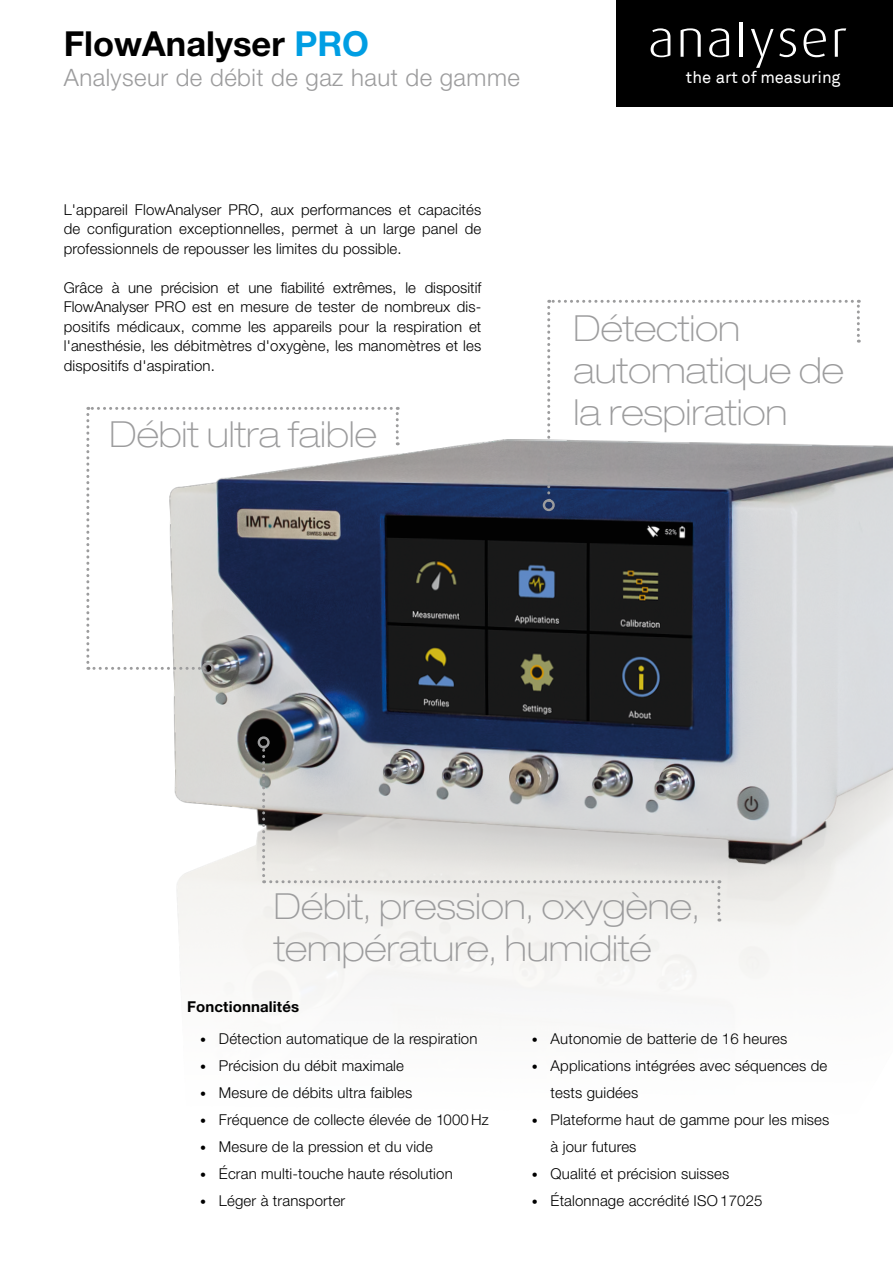
<style>
.page{position:relative;width:893px;height:1263px;background:#fff}
.page>*{position:absolute;margin:0;border:0;box-sizing:border-box;transform-origin:0 0}
.t1{font:100 expanded 36px/42px "Helvetica Neue LT Pro";color:#9c9c9d}
.t2{font:700 34.5px "Helvetica Neue LT Pro";color:#000}
.t3{font:300 24px "Helvetica Neue LT Pro";letter-spacing:.02em;color:#9c9c9d}
.t4{font:16.65px "Akkurat";letter-spacing:-.005em;color:#fff}
.t5{font:300 15px/19.5px "Helvetica Neue LT Pro";letter-spacing:.01em;color:#000;text-align:justify}
.t6{font:700 15px "Helvetica Neue LT Pro";letter-spacing:.01em;color:#000}
.s1{color:#009ee3}
.s2{font-size:12px}
</style>
<div class="page">
<div style="left:617px;top:0;width:276px;height:106px;background:#000"></div>
<svg style="left:651px;top:28px;width:19px;height:29px"></svg>
<svg style="left:681px;top:28px;width:20px;height:29px"></svg>
<svg style="left:709px;top:28px;width:20px;height:29px"></svg>
<hr style="left:740px;top:22px;width:3px;height:35px;background:#fff">
<svg style="left:751px;top:28px;width:45px;height:40px"></svg>
<svg style="left:803px;top:28px;width:23px;height:29px"></svg>
<svg style="left:835px;top:28px;width:11px;height:29px"></svg>
<img style="left:88px;top:299px;width:805px;height:703px">
<svg style="left:262px;top:746px;width:458px;height:175px;background:#cacbcb"></svg>
<div style="left:258px;top:736px;width:12px;height:12px;border:2px solid #9c9c9d;border-radius:50%"></div>
<svg style="left:86px;top:407px;width:313px;height:263px"></svg>
<div style="left:202px;top:662px;width:12px;height:12px;border:2px solid #9c9c9d;border-radius:50%"></div>
<svg style="left:547px;top:300px;width:313px;height:202px"></svg>
<div style="left:543px;top:499px;width:12px;height:12px;border:2px solid #9c9c9d;border-radius:50%"></div>
<h2 class="t2" style="left:64px;top:22px;width:307px">FlowAnalyser <span class="s1">PRO</span></h2>
<h3 class="t3" style="left:64px;top:63px;width:458px">Analyseur de débit de gaz haut de gamme</h3>
<p class="t5" style="left:64px;top:199px;width:419px">L'appareil FlowAnalyser PRO, aux performances et capacités de configuration exceptionnelles, permet à un large panel de professionnels de repousser les limites du possible.</p>
<p class="t5" style="left:64px;top:277px;width:419px">Grâce à une précision et une fiabilité extrêmes, le dispositif FlowAnalyser PRO est en mesure de tester de nombreux dis&shy;positifs médicaux, comme les appareils pour la respiration et l'anesthésie, les débitmètres d'oxygène, les manomètres et les dispositifs d'aspiration.</p>
<h1 class="t1" style="left:109px;top:412px;width:269px">Débit ultra faible</h1>
<p class="t4" style="left:686px;top:68px;width:156px">the art of measuring</p>
<h1 class="t1" style="left:574px;top:307px;width:272px">Détection automatique de la respiration</h1>
<h1 class="t1" style="left:274px;top:885px;width:427px">Débit, pression, oxygène, température, humidité</h1>
<p class="t6" style="left:187px;top:997px;width:114px">Fonctionnalités</p>
<p class="t5" style="left:200px;top:1029px;width:279px"><span class="s2">•</span> Détection automatique de la respiration</p>
<p class="t5" style="left:200px;top:1056px;width:205px"><span class="s2">•</span> Précision du débit maximale</p>
<p class="t5" style="left:200px;top:1083px;width:214px"><span class="s2">•</span> Mesure de débits ultra faibles</p>
<p class="t5" style="left:200px;top:1110px;width:290px"><span class="s2">•</span> Fréquence de collecte élevée de 1000 Hz</p>
<p class="t5" style="left:200px;top:1137px;width:234px"><span class="s2">•</span> Mesure de la pression et du vide</p>
<p class="t5" style="left:200px;top:1164px;width:254px"><span class="s2">•</span> Écran multi-touche haute résolution</p>
<p class="t5" style="left:200px;top:1191px;width:147px"><span class="s2">•</span> Léger à transporter</p>
<p class="t5" style="left:532px;top:1029px;width:257px"><span class="s2">•</span> Autonomie de batterie de 16 heures</p>
<p class="t5" style="left:551px;top:1052px;width:278px;line-height:27px;text-indent:-19px"><span class="s2">•</span> Applications intégrées avec séquences de tests guidées</p>
<p class="t5" style="left:551px;top:1106px;width:280px;line-height:27px;text-indent:-19px"><span class="s2">•</span> Plateforme haut de gamme pour les mises à jour futures</p>
<p class="t5" style="left:532px;top:1164px;width:199px"><span class="s2">•</span> Qualité et précision suisses</p>
<p class="t5" style="left:532px;top:1191px;width:232px"><span class="s2">•</span> Étalonnage accrédité ISO 17025</p>
</div>
